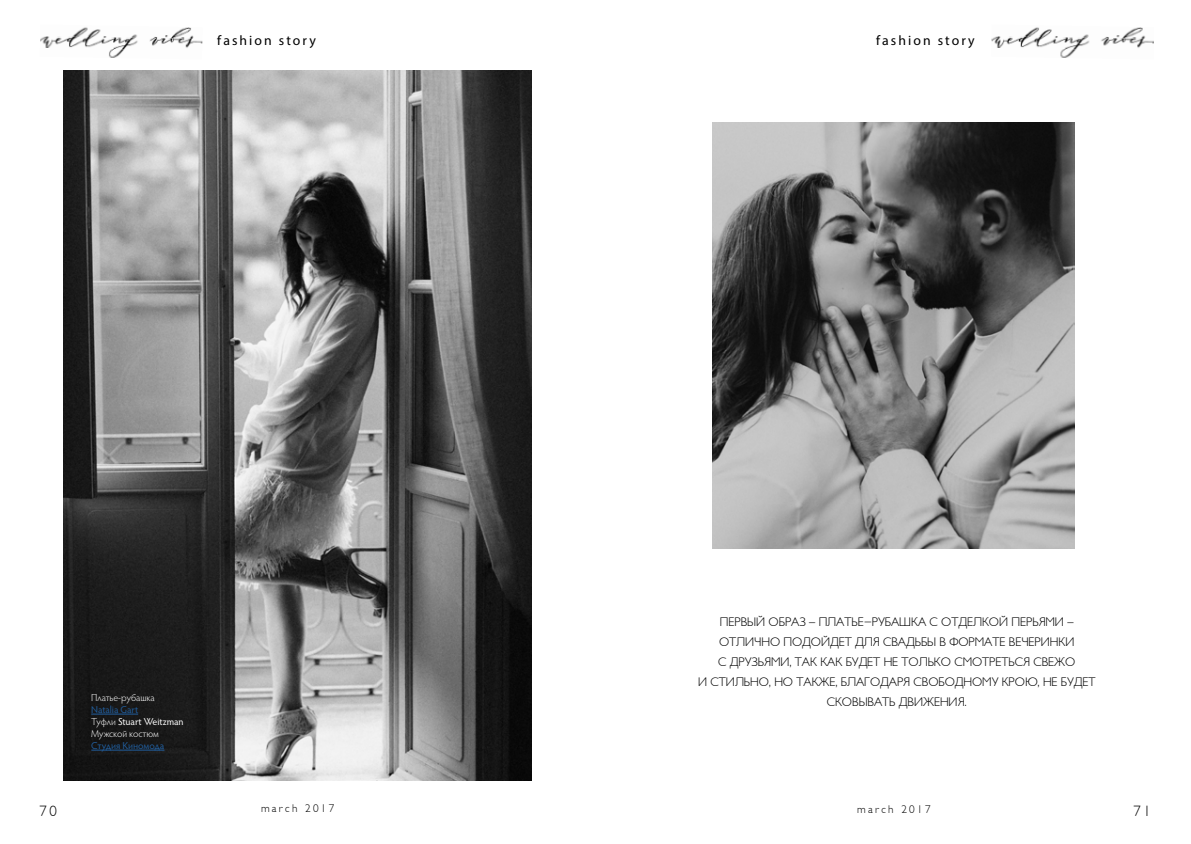
<style>
.page{position:relative;width:1191px;height:844px;background:#fff}
.page>*{position:absolute;margin:0;border:0;box-sizing:border-box;transform-origin:0 0}
.t1{font:300 15px "Gals";color:#000}
.t2{font:13.75px "Myriad Pro";letter-spacing:.15em;color:#000}
.t3{font:300 12.5px/20px "Gals";letter-spacing:-.01em;color:#000;text-align:center}
.t4{font:300 11.25px "Gals";letter-spacing:.2em;color:#000}
.t5{font:300 10px/12px "Hypatia Sans Pro";letter-spacing:-.005em;color:#fff}
.t6{font:10px "Hypatia Sans Pro";letter-spacing:-.005em;color:#215e9e}
.s1{font-weight:400;color:#215e9e}
.s2{font-weight:400}
</style>
<div class="page">
<img style="left:73px;top:27px;width:120px;height:9px">
<img style="left:40px;top:36px;width:162px;height:12px">
<img style="left:109px;top:48px;width:17px;height:10px">
<img style="left:1024px;top:27px;width:121px;height:9px">
<img style="left:991px;top:36px;width:163px;height:12px">
<img style="left:1060px;top:48px;width:17px;height:10px">
<img style="left:64px;top:71px;width:467px;height:708px">
<hr style="left:91px;top:713px;width:47px;height:1px;background:#215e9e">
<hr style="left:91px;top:749px;width:73px;height:1px;background:#215e9e">
<img style="left:712px;top:122px;width:362px;height:426px">
<p class="t2" style="left:217px;top:31px;width:100px">fashion story</p>
<p class="t2" style="left:876px;top:31px;width:100px">fashion story</p>
<p class="t5" style="left:91px;top:691px;width:65px">Платье-рубашка</p>
<p class="t5" style="left:91px;top:703px;width:94px"><span class="s1">Natalia Gart<br></span>Туфли <span class="s2">Stuart Weitzman<br></span>Мужской костюм</p>
<p class="t6" style="left:91px;top:738px;width:75px">Студия Киномода</p>
<p class="t3" style="left:698px;top:612px;width:399px">ПЕРВЫЙ ОБРАЗ – ПЛАТЬЕ-РУБАШКА С ОТДЕЛКОЙ ПЕРЬЯМИ – ОТЛИЧНО ПОДОЙДЕТ ДЛЯ СВАДЬБЫ В ФОРМАТЕ ВЕЧЕРИНКИ<br>С ДРУЗЬЯМИ, ТАК КАК БУДЕТ НЕ ТОЛЬКО СМОТРЕТЬСЯ СВЕЖО<br>И СТИЛЬНО, НО ТАКЖЕ, БЛАГОДАРЯ СВОБОДНОМУ КРОЮ, НЕ БУДЕТ СКОВЫВАТЬ ДВИЖЕНИЯ.</p>
<p class="t1" style="left:40px;top:803px;width:19px">70</p>
<p class="t4" style="left:261px;top:802px;width:75px">march 2017</p>
<p class="t4" style="left:857px;top:803px;width:75px">march 2017</p>
<p class="t1" style="left:1133px;top:803px;width:19px">71</p>
</div>
